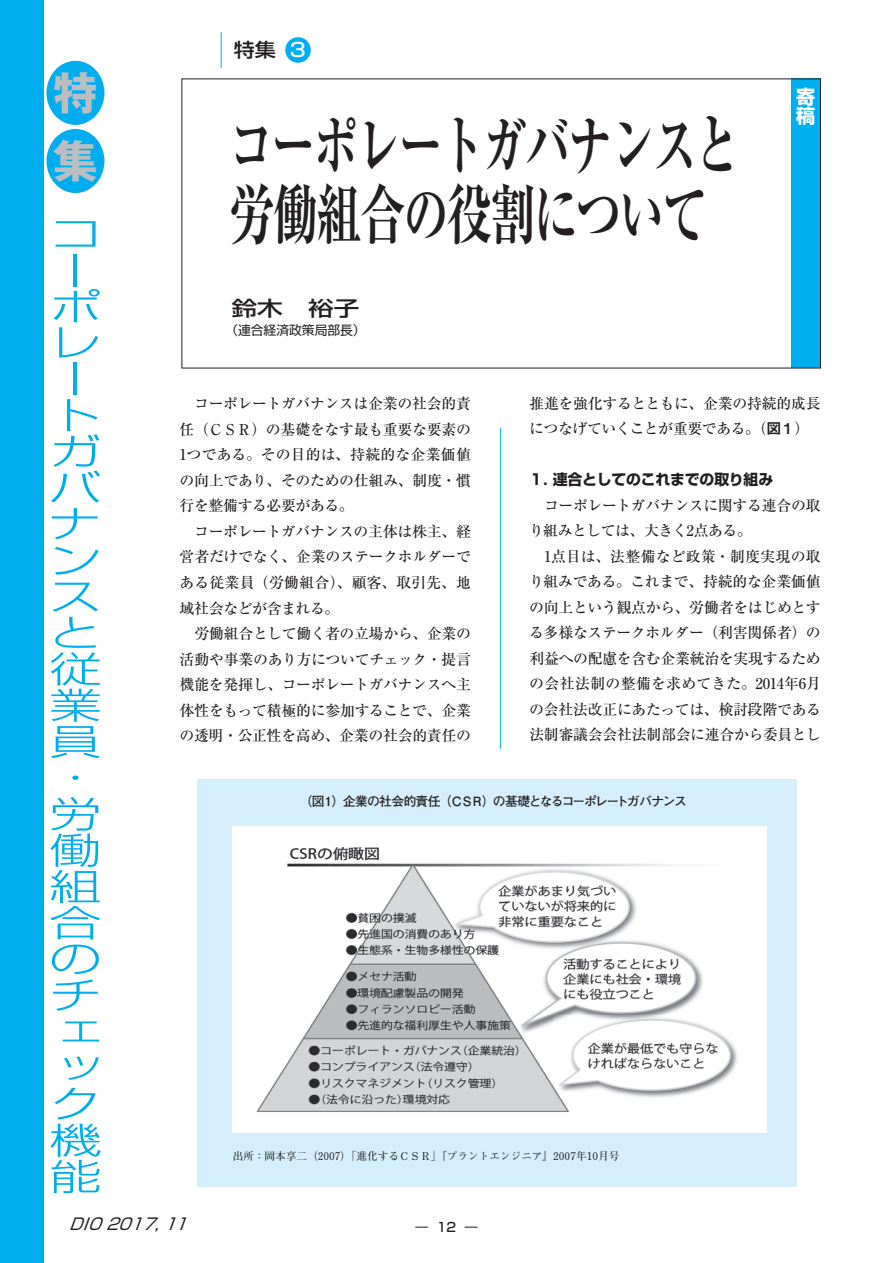
<style>
.page{position:relative;width:893px;height:1263px;background:#fff}
.page>*{position:absolute;margin:0;border:0;box-sizing:border-box;transform-origin:0 0}
.t1{font:700 65.85px/69px "Ryumin Pro";letter-spacing:-.06em;color:#231f20;scale:.69 1}
.t2{font:700 44.85px/68.1px "Gothic MB101 Pro";color:#bcbdc0}
.t3{font:300 36.3px/36.3px "Shin Go Pro";color:#00aeef;scale:1.45 1}
.t4{font:500 20.4px "Shin Go Pro";color:#231f20;scale:1.25 1}
.t5{font:500 19.2px "Shin Go Pro";color:#231f20;scale:1.1 1}
.t6{font:700 19.2px/19.2px "Shin Go Pro";color:#fff}
.t7{font:italic 15.9px "Shin Go Pro";color:#231f20}
.t8{font:500 14.85px/25.5px "Ryumin Pro";letter-spacing:-.02em;color:#231f20}
.t9{font:700 14.85px "Shin Go Pro";letter-spacing:-.01em;color:#231f20}
.t10{font:700 12.75px "Futo Go B101 Pro";letter-spacing:-.105em;color:#231f20}
.t11{font:12.75px "Shin Go Pro";color:#231f20}
.t12{font:500 12.75px "Shin Go Pro";color:#231f20}
.t13{font:700 10.65px "Futo Min A101 Pro";color:#231f20}
.s1{color:#fff}
.s2{font-family:"Midashi Go Pro MB31";font-weight:400}
</style>
<div class="page">
<div style="left:197px;top:779px;width:600px;height:407px;background:#d4effb"></div>
<div style="left:233px;top:826px;width:534px;height:306px;background:#fff"></div>
<img style="left:256px;top:846px;width:482px;height:266px">
<div style="left:791px;top:79px;width:30px;height:289px;background:#00aeef"></div>
<div style="left:0;top:0;width:44px;height:1263px;background:#00aeef"></div>
<div style="left:46px;top:61px;width:58px;height:64px;background:#00aeef;border-radius:50%"></div>
<div style="left:46px;top:129px;width:58px;height:64px;background:#00aeef;border-radius:50%"></div>
<div style="left:285px;top:37px;width:26px;height:26px;background:#00aeef;border-radius:50%"></div>
<hr style="left:221px;top:32px;width:1px;height:36px;background:#00aeef">
<hr style="left:500px;top:428px;width:1px;height:321px;background:#00aeef">
<h2 class="t2" style="left:53px;top:53px;width:46px">特集</h2>
<h3 class="t3" style="left:49px;top:211px;width:37px">コーポレートガバナンスと従業員・労働組合のチェック機能</h3>
<p class="t5" style="left:234px;top:34px;width:67px">特集 <span class="s1">3</span></p>
<h1 class="t1" style="left:228px;top:106px;width:743px">コーポレートガバナンスと労働組合の役割について</h1>
<h3 class="t4" style="left:232px;top:291px;width:104px">鈴木　裕子</h3>
<p class="t11" style="left:225px;top:320px;width:142px">（連合経済政策局部長）</p>
<p class="t6" style="left:796px;top:85px;width:20px">寄稿</p>
<p class="t8" style="left:179px;top:390px;width:293px">　コーポレートガバナンスは企業の社会的責任（ＣＳＲ）の基礎をなす最も重要な要素の<br>1つである。その目的は、持続的な企業価値の向上であり、そのための仕組み、制度・慣行を整備する必要がある。<br>　コーポレートガバナンスの主体は株主、経営者だけでなく、企業のステークホルダーである従業員（労働組合）、顧客、取引先、地域社会などが含まれる。<br>　労働組合として働く者の立場から、企業の活動や事業のあり方についてチェック・提言機能を発揮し、コーポレートガバナンスへ主体性をもって積極的に参加することで、企業の透明・公正性を高め、企業の社会的責任の</p>
<p class="t8" style="left:529px;top:389px;width:293px">推進を強化するとともに、企業の持続的成長につなげていくことが重要である。（<span class="s2">図１</span>）</p>
<p class="t9" style="left:529px;top:468px;width:246px">１. 連合としてのこれまでの取り組み</p>
<p class="t8" style="left:529px;top:491px;width:293px">　コーポレートガバナンスに関する連合の取り組みとしては、大きく2点ある。<br>　1点目は、法整備など政策・制度実現の取り組みである。これまで、持続的な企業価値の向上という観点から、労働者をはじめとする多様なステークホルダー（利害関係者）の利益への配慮を含む企業統治を実現するための会社法制の整備を求めてきた。2014年6月の会社法改正にあたっては、検討段階である法制審議会会社法制部会に連合から委員とし</p>
<p class="t10" style="left:300px;top:791px;width:389px">（図１）企業の社会的責任（ＣＳＲ）の基礎となるコーポレートガバナンス</p>
<p class="t13" style="left:233px;top:1148px;width:388px">出所：岡本享二（2007）「進化するＣＳＲ」『プラントエンジニア』2007年10月号</p>
<p class="t7" style="left:69px;top:1210px;width:127px">DIO2017,11</p>
<p class="t12" style="left:416px;top:1216px;width:63px">― 12 ―</p>
</div>
